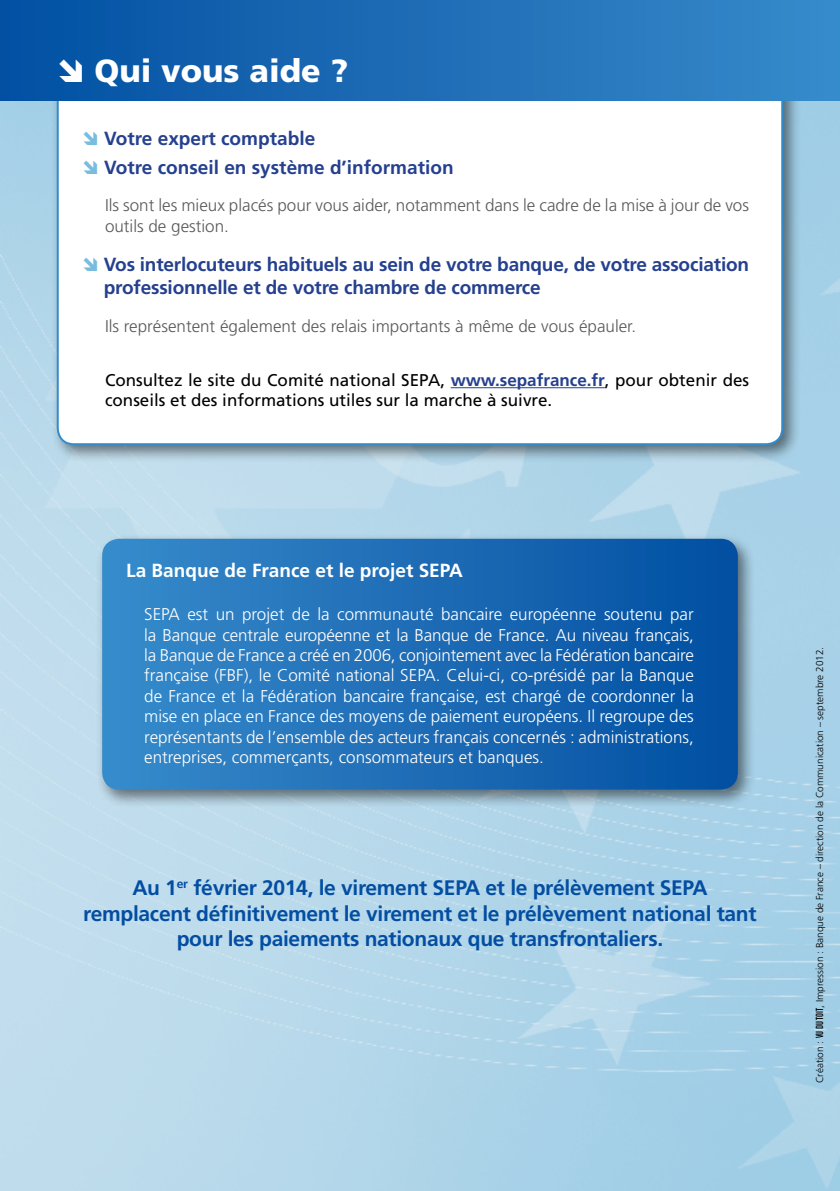
<style>
.page{position:relative;width:840px;height:1191px;background:#fff}
.page>*{position:absolute;margin:0;border:0;box-sizing:border-box;transform-origin:0 0}
.t1{font:900 32px "Frutiger";color:#fff}
.t2{font:700 21px/25.2px "Frutiger";letter-spacing:-.015em;color:#034ea2;text-align:center}
.t3{font:700 19px/28.4px "Frutiger";letter-spacing:-.01em;color:#25408f}
.t4{font:700 19px "Frutiger";color:#fff}
.t5{font:300 17px/20.4px "Frutiger";color:#fff;text-align:justify}
.t6{font:300 17px/20.4px "Frutiger";color:#58595b}
.t7{font:17px/20.4px "Frutiger";color:#000}
.t8{font:300 10px "Frutiger";color:#000}
.s1{font-weight:700;color:#25408f}
.s2{font-family:"Chalet Comprime Cologne Eighty";font-weight:400;font-size:11px}
</style>
<div class="page">
<img style="left:0;top:101px;width:839px;height:1090px">
<div style="left:51px;top:0;width:749px;height:463px;background:#000;opacity:.5"></div>
<svg style="left:57px;top:101px;width:725px;height:344px"></svg>
<div style="left:96px;top:532px;width:660px;height:276px;background:#000;opacity:.5"></div>
<svg style="left:102px;top:539px;width:635px;height:250px"></svg>
<div style="left:0;top:0;width:839px;height:101px;background:linear-gradient(to right,#034fa2,#388aca)"></div>
<hr style="left:450px;top:387px;width:154px;height:1px;background:#25408f">
<svg style="left:68px;top:131px;width:29px;height:15px"></svg>
<svg style="left:68px;top:160px;width:29px;height:15px"></svg>
<svg style="left:68px;top:258px;width:29px;height:14px"></svg>
<svg style="left:59px;top:58px;width:23px;height:23px"></svg>
<h1 class="t1" style="left:94px;top:51px;width:255px">Qui vous aide ?</h1>
<p class="t3" style="left:104px;top:124px;width:351px">Votre expert comptable<br>Votre conseil en système d’information</p>
<p class="t6" style="left:105px;top:195px;width:645px">Ils sont les mieux placés pour vous aider, notamment dans le cadre de la mise à jour de vos outils de gestion.</p>
<p class="t3" style="left:104px;top:253px;width:646px;line-height:22.8px">Vos interlocuteurs habituels au sein de votre banque, de votre association professionnelle et de votre chambre de commerce</p>
<p class="t6" style="left:105px;top:315px;width:532px">Ils représentent également des relais importants à même de vous épauler.</p>
<p class="t7" style="left:105px;top:370px;width:645px">Consultez le site du Comité national SEPA, <span class="s1">www.sepafrance.fr</span>, pour obtenir des conseils et des informations utiles sur la marche à suivre.</p>
<p class="t4" style="left:126px;top:559px;width:338px">La Banque de France et le projet SEPA</p>
<p class="t5" style="left:144px;top:604px;width:550px">SEPA est un projet de la communauté bancaire européenne soutenu par la Banque centrale européenne et la Banque de France. Au niveau français, la Banque de France a créé en 2006, conjointement avec la Fédération bancaire française (FBF), le Comité national SEPA. Celui-ci, co-présidé par la Banque de France et la Fédération bancaire française, est chargé de coordonner la mise en place en France des moyens de paiement européens. Il regroupe des représentants de l’ensemble des acteurs français concernés : administrations, entreprises, commerçants, consommateurs et banques.</p>
<p class="t2" style="left:83px;top:875px;width:674px">Au 1<sup>er</sup> février 2014, le virement SEPA et le prélèvement SEPA remplacent définitivement le virement et le prélèvement national tant pour les paiements nationaux que transfrontaliers.</p>
<p class="t8" style="left:813px;top:1083px;width:438px;rotate:-90deg">Création : <span class="s2">VU DU TOIT</span>, Impression : Banque de France – direction de la Communication – septembre 2012.</p>
</div>
